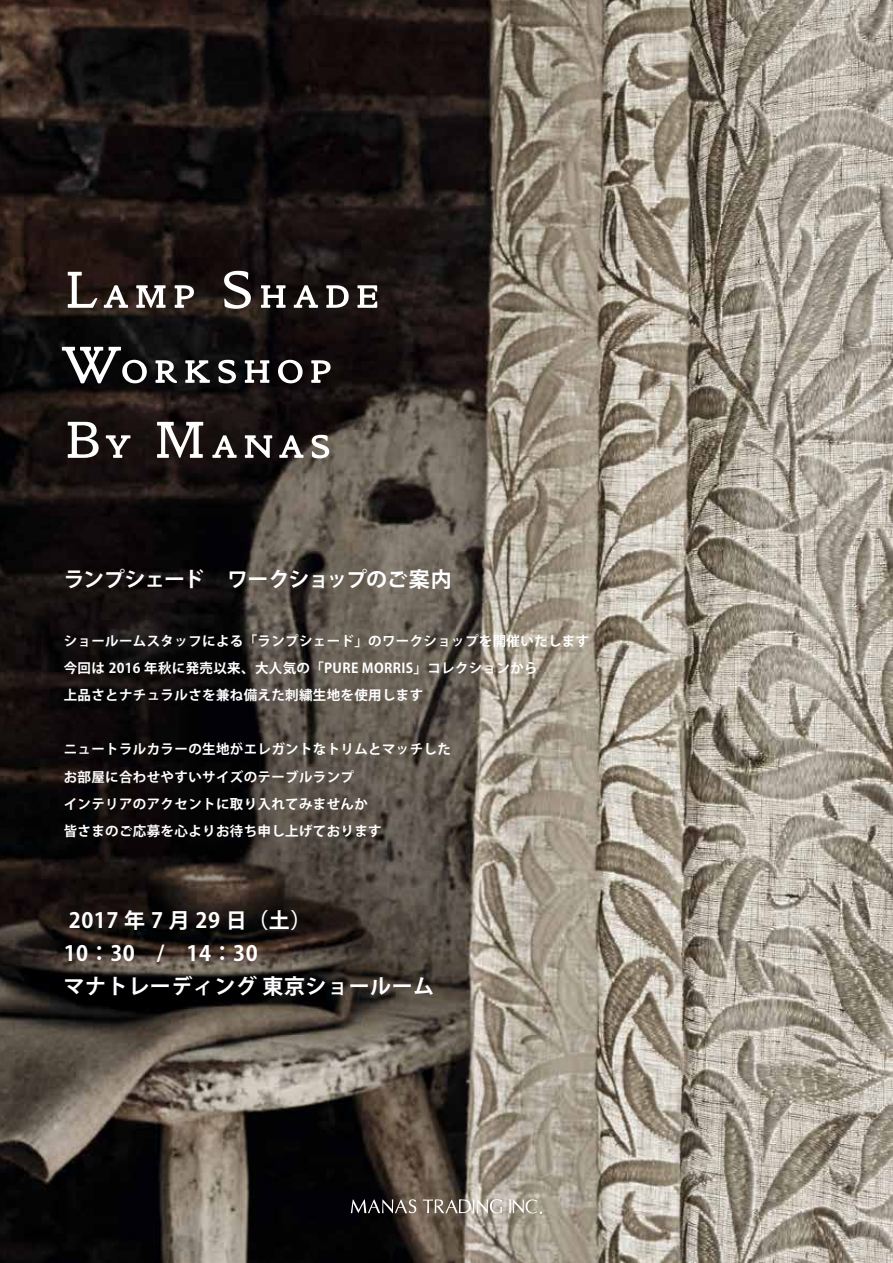
<style>
.page{position:relative;width:893px;height:1263px;background:#fff}
.page>*{position:absolute;margin:0;border:0;box-sizing:border-box;transform-origin:0 0}
.t1{font:54px/75px "Golden Type SCITC";letter-spacing:.095em;color:#fff}
.t2{font:700 21px/33px "Koz Go Pr 6 N";letter-spacing:.025em;color:#fff}
.t3{font:700 21px "Koz Go Pro";letter-spacing:-.045em;color:#fff}
.t4{font:700 13.5px/27px "Koz Go Pro";letter-spacing:.025em;color:#fff}
</style>
<div class="page">
<img style="left:0;top:0;width:893px;height:1263px">
<svg style="left:351px;top:1199px;width:66px;height:14px"></svg>
<svg style="left:423px;top:1198px;width:79px;height:16px"></svg>
<svg style="left:509px;top:1199px;width:33px;height:15px"></svg>
<h1 class="t1" style="left:64px;top:253px;width:318px">Lamp Shade<br>Workshop<br>By Manas</h1>
<h2 class="t3" style="left:64px;top:566px;width:389px">ランプシェード　ワークショップのご案内</h2>
<p class="t4" style="left:64px;top:629px;width:527px">ショールームスタッフによる「ランプシェード」のワークショップを開催いたします今回は 2016 年秋に発売以来、大人気の「PURE MORRIS」コレクションから<br>上品さとナチュラルさを兼ね備えた刺繍生地を使用します</p>
<p class="t4" style="left:64px;top:737px;width:389px">ニュートラルカラーの生地がエレガントなトリムとマッチしたお部屋に合わせやすいサイズのテーブルランプ<br>インテリアのアクセントに取り入れてみませんか<br>皆さまのご応募を心よりお待ち申し上げております</p>
<h2 class="t2" style="left:64px;top:904px;width:372px">2017 年 7 月 29 日（土）<br>10：30　/　14：30<br>マナトレーディング 東京ショールーム</h2>
</div>
